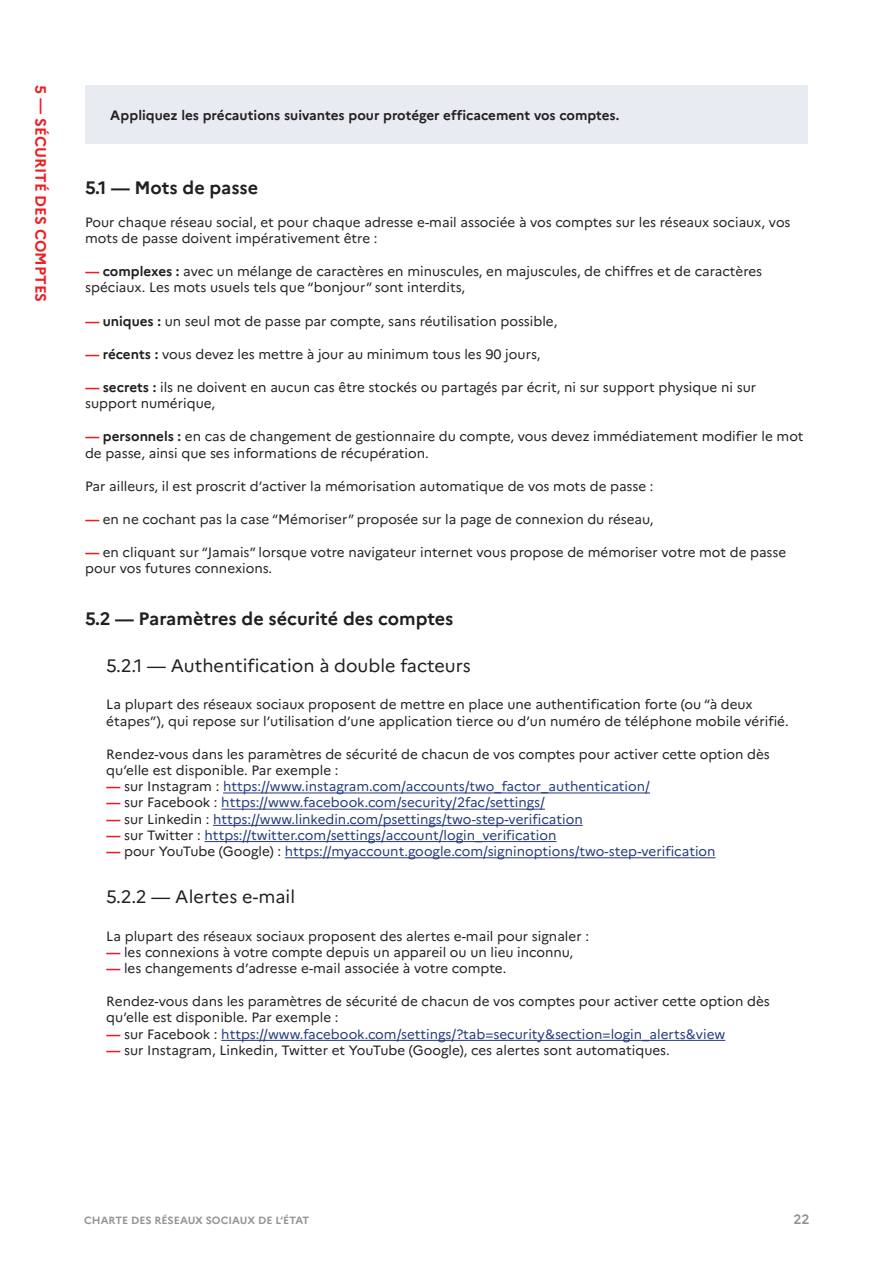
<style>
.page{position:relative;width:893px;height:1263px;background:#fff}
.page>*{position:absolute;margin:0;border:0;box-sizing:border-box;transform-origin:0 0}
.t1{font:18px "Marianne";color:#231f20}
.t2{font:700 18px "Marianne";color:#231f20}
.t3{font:700 15px "Marianne";color:#ee1d23}
.t4{font:13.5px/16.2px "Marianne";color:#231f20}
.t5{font:13.5px "Marianne";color:#233b7d}
.t6{font:700 13.5px "Marianne";color:#231f20}
.t7{font:700 13.5px "Marianne";color:#939598}
.t8{font:700 10.5px "Marianne";color:#939598}
.s1{font-weight:700;color:#ee1d23}
.s2{font-weight:700}
.s3{color:#231f20}
</style>
<div class="page">
<div style="left:85px;top:85px;width:723px;height:59px;background:#e9ebf2"></div>
<hr style="left:223px;top:792px;width:427px;height:1px;background:#233b7d">
<hr style="left:221px;top:809px;width:324px;height:1px;background:#233b7d">
<hr style="left:213px;top:825px;width:370px;height:1px;background:#233b7d">
<hr style="left:205px;top:841px;width:351px;height:1px;background:#233b7d">
<hr style="left:285px;top:857px;width:431px;height:1px;background:#233b7d">
<hr style="left:221px;top:1040px;width:504px;height:1px;background:#233b7d">
<p class="t3" style="left:50px;top:85px;width:219px;rotate:90deg">5 — SÉCURITÉ DES COMPTES</p>
<p class="t6" style="left:110px;top:107px;width:511px">Appliquez les précautions suivantes pour protéger efficacement vos comptes.</p>
<h1 class="t2" style="left:85px;top:176px;width:175px">5.1 — Mots de passe</h1>
<p class="t4" style="left:85px;top:214px;width:707px">Pour chaque réseau social, et pour chaque adresse e-mail associée à vos comptes sur les réseaux sociaux, vos mots de passe doivent impérativement être :</p>
<p class="t4" style="left:85px;top:263px;width:679px"><span class="s1">—</span> <span class="s2">complexes :</span> avec un mélange de caractères en minuscules, en majuscules, de chiffres et de caractères spéciaux. Les mots usuels tels que “bonjour” sont interdits,</p>
<p class="t4" style="left:85px;top:313px;width:474px"><span class="s1">—</span> <span class="s2">uniques :</span> un seul mot de passe par compte, sans réutilisation possible,</p>
<p class="t4" style="left:85px;top:346px;width:457px"><span class="s1">—</span> <span class="s2">récents :</span> vous devez les mettre à jour au minimum tous les 90 jours,</p>
<p class="t4" style="left:85px;top:379px;width:673px"><span class="s1">—</span> <span class="s2">secrets :</span> ils ne doivent en aucun cas être stockés ou partagés par écrit, ni sur support physique ni sur support numérique,</p>
<p class="t4" style="left:85px;top:428px;width:720px"><span class="s1">—</span> <span class="s2">personnels :</span> en cas de changement de gestionnaire du compte, vous devez immédiatement modifier le mot de passe, ainsi que ses informations de récupération.</p>
<p class="t4" style="left:85px;top:478px;width:570px">Par ailleurs, il est proscrit d’activer la mémorisation automatique de vos mots de passe :</p>
<p class="t4" style="left:85px;top:511px;width:570px"><span class="s1">—</span> en ne cochant pas la case “Mémoriser” proposée sur la page de connexion du réseau,</p>
<p class="t4" style="left:85px;top:544px;width:703px"><span class="s1">—</span> en cliquant sur “Jamais” lorsque votre navigateur internet vous propose de mémoriser votre mot de passe pour vos futures connexions.</p>
<h1 class="t2" style="left:85px;top:607px;width:370px">5.2 — Paramètres de sécurité des comptes</h1>
<h1 class="t1" style="left:106px;top:654px;width:366px">5.2.1 — Authentification à double facteurs</h1>
<p class="t4" style="left:106px;top:696px;width:684px">La plupart des réseaux sociaux proposent de mettre en place une authentification forte (ou “à deux étapes”), qui repose sur l’utilisation d’une application tierce ou d’un numéro de téléphone mobile vérifié.</p>
<p class="t4" style="left:106px;top:746px;width:665px">Rendez-vous dans les paramètres de sécurité de chacun de vos comptes pour activer cette option dès qu’elle est disponible. Par exemple :</p>
<p class="t5" style="left:106px;top:778px;width:545px"><span class="s1">—</span> <span class="s3">sur Instagram :</span> https://www.instagram.com/accounts/two_factor_authentication/</p>
<p class="t5" style="left:106px;top:794px;width:440px"><span class="s1">—</span> <span class="s3">sur Facebook :</span> https://www.facebook.com/security/2fac/settings/</p>
<p class="t5" style="left:106px;top:810px;width:478px"><span class="s1">—</span> <span class="s3">sur Linkedin :</span> https://www.linkedin.com/psettings/two-step-verification</p>
<p class="t5" style="left:106px;top:827px;width:452px"><span class="s1">—</span> <span class="s3">sur Twitter :</span> https://twitter.com/settings/account/login_verification</p>
<p class="t5" style="left:106px;top:843px;width:611px"><span class="s1">—</span> <span class="s3">pour YouTube (Google) :</span> https://myaccount.google.com/signinoptions/two-step-verification</p>
<h1 class="t1" style="left:106px;top:886px;width:190px">5.2.2 — Alertes e-mail</h1>
<p class="t4" style="left:106px;top:928px;width:484px">La plupart des réseaux sociaux proposent des alertes e-mail pour signaler :</p>
<p class="t4" style="left:106px;top:944px;width:468px"><span class="s1">—</span> les connexions à votre compte depuis un appareil ou un lieu inconnu,</p>
<p class="t4" style="left:106px;top:960px;width:402px"><span class="s1">—</span> les changements d’adresse e-mail associée à votre compte.</p>
<p class="t4" style="left:106px;top:993px;width:665px">Rendez-vous dans les paramètres de sécurité de chacun de vos comptes pour activer cette option dès qu’elle est disponible. Par exemple :</p>
<p class="t5" style="left:106px;top:1025px;width:620px"><span class="s1">—</span> <span class="s3">sur Facebook :</span> https://www.facebook.com/settings/?tab=security&amp;section=login_alerts&amp;view</p>
<p class="t4" style="left:106px;top:1042px;width:565px"><span class="s1">—</span> sur Instagram, Linkedin, Twitter et YouTube (Google), ces alertes sont automatiques.</p>
<p class="t8" style="left:84px;top:1214px;width:227px">CHARTE DES RÉSEAUX SOCIAUX DE L’ÉTAT</p>
<p class="t7" style="left:793px;top:1211px;width:18px">22</p>
</div>
